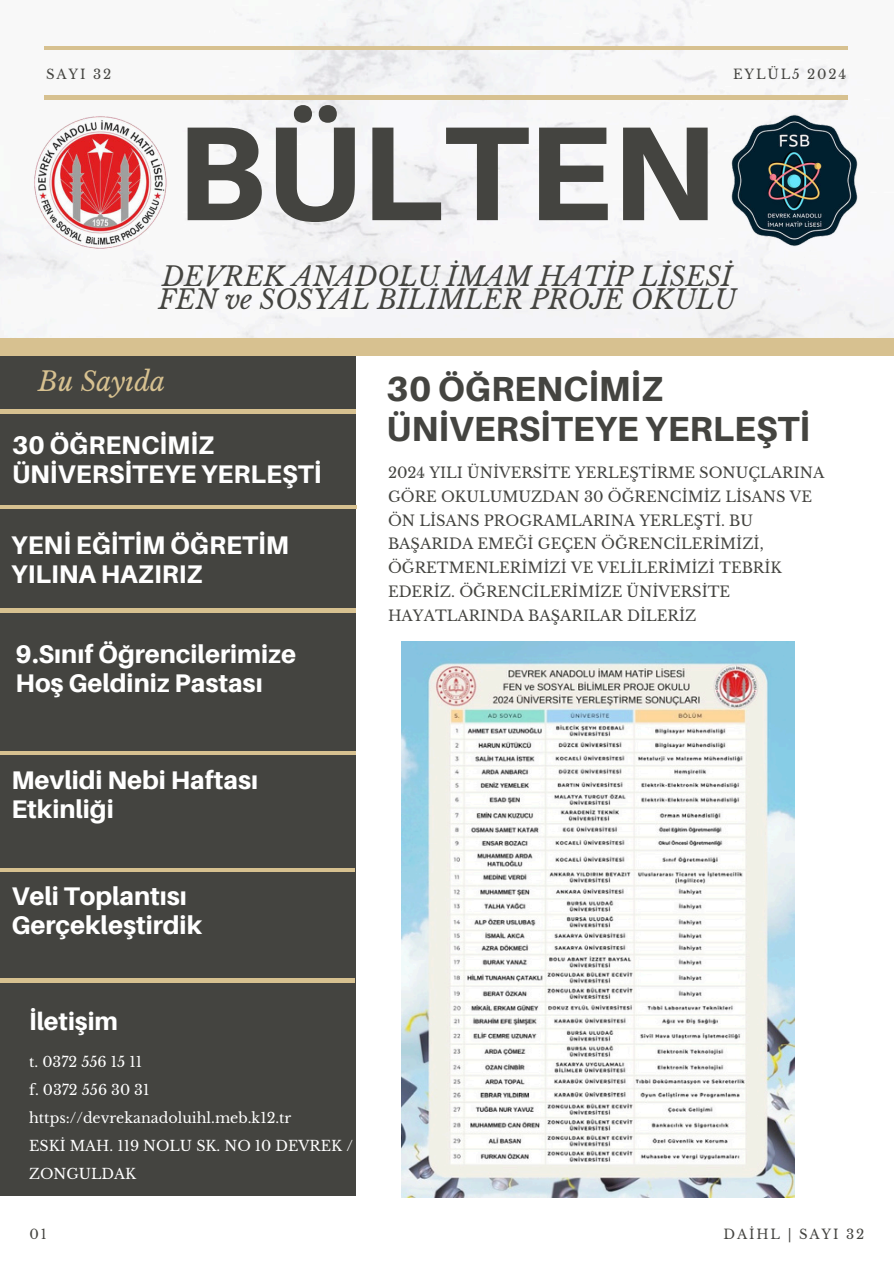
<style>
.page{position:relative;width:894px;height:1264px;background:#fff}
.page>*{position:absolute;margin:0;border:0;box-sizing:border-box;transform-origin:0 0}
.t1{font:800 134.1px "Aileron";color:#444440}
.t2{font:800 34.8px/40.7px "Aileron";color:#444440}
.t3{font:italic 26.4px/23.7px "Libre Baskerville";color:#444440}
.t4{font:italic 26.4px "Libre Baskerville";color:#d7c190}
.t5{font:800 25.5px/29.2px "Aileron";color:#fff}
.t6{font:800 24.9px "Aileron";color:#fff}
.t7{font:14.7px/23.7px "Libre Baskerville";color:#444440}
.t8{font:14.25px/27.9px "Libre Baskerville";color:#fff}
.t9{font:13.2px "Libre Baskerville";letter-spacing:.14em;color:#444440}
</style>
<div class="page">
<div style="left:0;top:343px;width:355px;height:852px;background:#444440"></div>
<hr style="left:0;top:505px;width:356px;height:3px;background:#d7c190">
<hr style="left:0;top:978px;width:354px;height:4px;background:#d7c190">
<hr style="left:0;top:410px;width:355px;height:3px;background:#d7c190">
<hr style="left:45px;top:96px;width:802px;height:3px;background:#d7c190">
<hr style="left:45px;top:47px;width:802px;height:3px;background:#d7c190">
<div style="left:0;top:338px;width:893px;height:17px;background:#d7c190"></div>
<img style="left:707px;top:100px;width:174px;height:162px">
<img style="left:33px;top:113px;width:136px;height:137px">
<hr style="left:0;top:608px;width:355px;height:4px;background:#d7c190">
<hr style="left:0;top:751px;width:355px;height:3px;background:#d7c190">
<hr style="left:0;top:868px;width:354px;height:4px;background:#d7c190">
<img style="left:401px;top:642px;width:393px;height:555px">
<p class="t9" style="left:46px;top:67px;width:67px">SAYI 32</p>
<h1 class="t1" style="left:176px;top:97px;width:541px">BÜLTEN</h1>
<p class="t9" style="left:732px;top:67px;width:115px">EYLÜL5 2024</p>
<h3 class="t3" style="left:158px;top:264px;width:579px">DEVREK ANADOLU İMAM HATİP LİSESİ<br>FEN ve SOSYAL BİLİMLER PROJE OKULU</h3>
<h3 class="t4" style="left:38px;top:365px;width:128px">Bu Sayıda</h3>
<h3 class="t5" style="left:12px;top:430px;width:311px">30 ÖĞRENCİMİZ<br>ÜNİVERSİTEYE YERLEŞTİ</h3>
<h3 class="t5" style="left:11px;top:530px;width:279px">YENİ EĞİTİM ÖĞRETİM<br>YILINA HAZIRIZ</h3>
<h3 class="t5" style="left:16px;top:639px;width:282px">9.Sınıf Öğrencilerimize<br>Hoş Geldiniz Pastası</h3>
<h3 class="t5" style="left:11px;top:765px;width:248px">Mevlidi Nebi Haftası<br>Etkinliği</h3>
<h3 class="t5" style="left:11px;top:881px;width:192px">Veli Toplantısı<br>Gerçekleştirdik</h3>
<h3 class="t6" style="left:29px;top:1007px;width:90px">İletişim</h3>
<p class="t8" style="left:29px;top:1048px;width:325px">t. 0372 556 15 11<br>f. 0372 556 30 31 https://devrekanadoluihl.meb.k12.tr<br>ESKİ MAH. 119 NOLU SK. NO 10 DEVREK /<br>ZONGULDAK</p>
<p class="t9" style="left:29px;top:1226px;width:19px">01</p>
<h2 class="t2" style="left:386px;top:368px;width:424px">30 ÖĞRENCİMİZ<br>ÜNİVERSİTEYE YERLEŞTİ</h2>
<p class="t7" style="left:388px;top:461px;width:438px">2024 YILI ÜNİVERSİTE YERLEŞTİRME SONUÇLARINA GÖRE OKULUMUZDAN 30 ÖĞRENCİMİZ LİSANS VE ÖN LİSANS PROGRAMLARINA YERLEŞTİ. BU BAŞARIDA EMEĞİ GEÇEN ÖĞRENCİLERİMİZİ, ÖĞRETMENLERİMİZİ VE VELİLERİMİZİ TEBRİK EDERİZ. ÖĞRENCİLERİMİZE ÜNİVERSİTE HAYATLARINDA BAŞARILAR DİLERİZ</p>
<p class="t9" style="left:723px;top:1226px;width:142px">DAİHL | SAYI 32</p>
</div>
